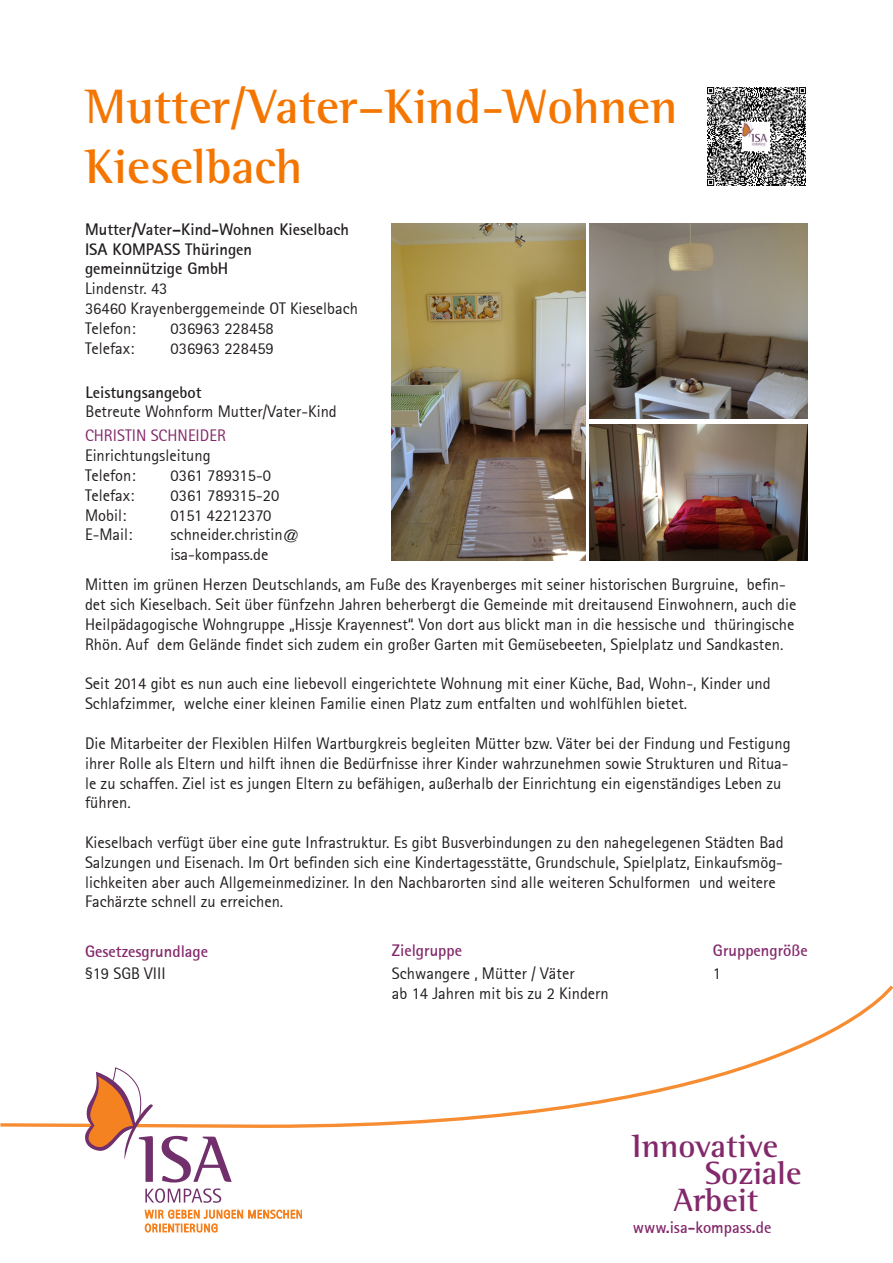
<style>
.page{position:relative;width:893px;height:1263px;background:#fff}
.page>*{position:absolute;margin:0;border:0;box-sizing:border-box;transform-origin:0 0}
.t1{font:700 49.5px/59.4px "Rotis Semi Serif Std";color:#f47600}
.t2{font:700 33px "Rotis Semi Serif Std";color:#83296b}
.t3{font:16.5px/19.8px "Rotis Sans Serif";color:#231f20}
.t4{font:700 16.5px/19.8px "Rotis Sans Serif";color:#231f20}
.t5{font:700 16.5px "Rotis Sans Serif";color:#83296b}
.t6{font:16.5px "Rotis Sans Serif";color:#83296b}
</style>
<div class="page">
<img style="left:707px;top:87px;width:99px;height:99px">
<svg style="left:0;top:985px;width:893px;height:143px"></svg>
<svg style="left:162px;top:1136px;width:70px;height:46px"></svg>
<svg style="left:85px;top:1068px;width:68px;height:114px"></svg>
<svg style="left:145px;top:1188px;width:76px;height:15px"></svg>
<svg style="left:145px;top:1210px;width:157px;height:22px"></svg>
<img style="left:392px;top:223px;width:194px;height:337px">
<img style="left:589px;top:223px;width:219px;height:195px">
<img style="left:589px;top:425px;width:219px;height:135px">
<h1 class="t1" style="left:85px;top:77px;width:594px">Mutter/Vater–Kind-Wohnen<br>Kieselbach</h1>
<p class="t4" style="left:85px;top:219px;width:265px">Mutter/Vater–Kind-Wohnen Kieselbach<br>ISA KOMPASS Thüringen gemeinnützige GmbH</p>
<p class="t3" style="left:85px;top:279px;width:275px">Lindenstr. 43<br>36460 Krayenberggemeinde OT Kieselbach<br>Telefon:</p>
<p class="t3" style="left:171px;top:318px;width:105px">036963 228458</p>
<p class="t3" style="left:85px;top:338px;width:51px">Telefax:</p>
<p class="t3" style="left:171px;top:338px;width:105px">036963 228459</p>
<p class="t4" style="left:85px;top:382px;width:118px">Leistungsangebot</p>
<p class="t3" style="left:85px;top:402px;width:253px">Betreute Wohnform Mutter/Vater-Kind</p>
<p class="t6" style="left:85px;top:426px;width:142px">CHRISTIN SCHNEIDER</p>
<p class="t3" style="left:85px;top:446px;width:127px">Einrichtungsleitung<br>Telefon:</p>
<p class="t3" style="left:171px;top:465px;width:102px">0361 789315-0</p>
<p class="t3" style="left:85px;top:485px;width:51px">Telefax:</p>
<p class="t3" style="left:171px;top:485px;width:110px">0361 789315-20</p>
<p class="t3" style="left:85px;top:505px;width:43px">Mobil:</p>
<p class="t3" style="left:171px;top:505px;width:102px">0151 42212370</p>
<p class="t3" style="left:85px;top:525px;width:49px">E-Mail:</p>
<p class="t3" style="left:171px;top:525px;width:130px">schneider.christin@ isa-kompass.de</p>
<p class="t3" style="left:85px;top:575px;width:713px">Mitten im grünen Herzen Deutschlands, am Fuße des Krayenberges mit seiner historischen Burgruine, befin&shy;det sich Kieselbach. Seit über fünfzehn Jahren beherbergt die Gemeinde mit dreitausend Einwohnern, auch die Heilpädagogische Wohngruppe „Hissje Krayennest“. Von dort aus blickt man in die hessische und thüringische Rhön. Auf dem Gelände findet sich zudem ein großer Garten mit Gemüsebeeten, Spielplatz und Sandkasten.</p>
<p class="t3" style="left:85px;top:674px;width:687px">Seit 2014 gibt es nun auch eine liebevoll eingerichtete Wohnung mit einer Küche, Bad, Wohn-, Kinder und<br>Schlafzimmer, welche einer kleinen Familie einen Platz zum entfalten und wohlfühlen bietet.</p>
<p class="t3" style="left:85px;top:733px;width:707px">Die Mitarbeiter der Flexiblen Hilfen Wartburgkreis begleiten Mütter bzw. Väter bei der Findung und Festigung ihrer Rolle als Eltern und hilft ihnen die Bedürfnisse ihrer Kinder wahrzunehmen sowie Strukturen und Ritua&shy;le zu schaffen. Ziel ist es jungen Eltern zu befähigen, außerhalb der Einrichtung ein eigenständiges Leben zu führen.</p>
<p class="t3" style="left:85px;top:832px;width:700px">Kieselbach verfügt über eine gute Infrastruktur. Es gibt Busverbindungen zu den nahegelegenen Städten Bad Salzungen und Eisenach. Im Ort befinden sich eine Kindertagesstätte, Grundschule, Spielplatz, Einkaufsmög&shy;lichkeiten aber auch Allgemeinmediziner. In den Nachbarorten sind alle weiteren Schulformen und weitere Fachärzte schnell zu erreichen.</p>
<p class="t5" style="left:85px;top:941px;width:125px">Gesetzesgrundlage</p>
<p class="t3" style="left:85px;top:963px;width:82px">§19 SGB VIII</p>
<p class="t5" style="left:713px;top:940px;width:96px">Gruppengröße</p>
<p class="t3" style="left:713px;top:963px;width:10px">1</p>
<p class="t5" style="left:392px;top:940px;width:72px">Zielgruppe</p>
<p class="t3" style="left:392px;top:963px;width:218px">Schwangere , Mütter / Väter<br>ab 14 Jahren mit bis zu 2 Kindern</p>
<h2 class="t2" style="left:632px;top:1126px;width:148px">Innovative</h2>
<h2 class="t2" style="left:705px;top:1153px;width:98px">Soziale</h2>
<h2 class="t2" style="left:673px;top:1180px;width:87px">Arbeit</h2>
<p class="t5" style="left:633px;top:1216px;width:140px">www.isa-kompass.de</p>
</div>
